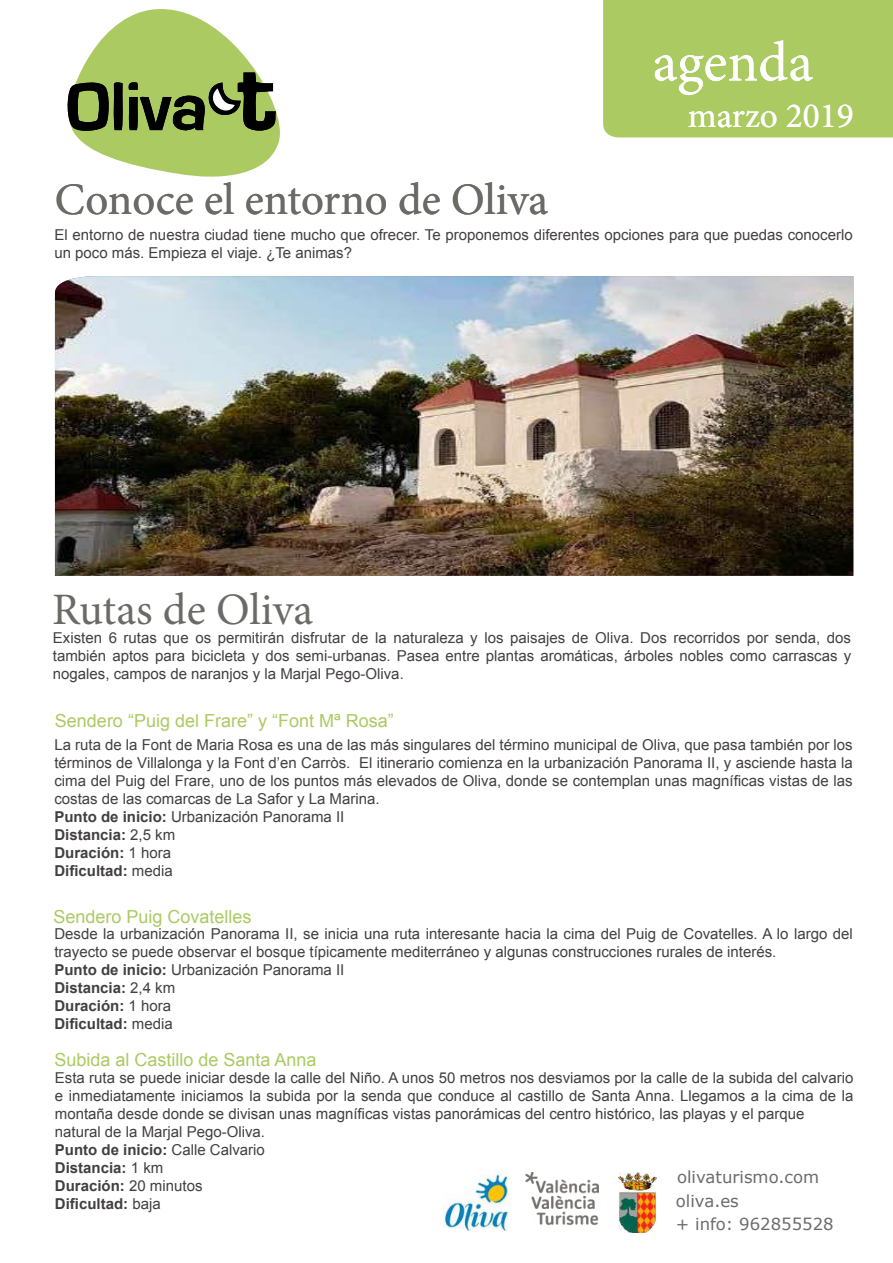
<style>
.page{position:relative;width:893px;height:1263px;background:#fff}
.page>*{position:absolute;margin:0;border:0;box-sizing:border-box;transform-origin:0 0}
.t1{font:56.7px "Minion Pro";letter-spacing:-.005em;color:#fff}
.t2{font:45px "Minion Pro";letter-spacing:-.005em;color:#6c6a66}
.t3{font:35.4px "Minion Pro";color:#fff}
.t4{font:18px "Arial";color:#abca62}
.t5{font:16.5px/23.2px "Verdana";color:#6d6a6a}
.t6{font:15px/18px "Arial";color:#433f40}
.s1{font-weight:700}
</style>
<div class="page">
<img style="left:55px;top:276px;width:798px;height:300px">
<img style="left:443px;top:1170px;width:67px;height:60px">
<img style="left:525px;top:1172px;width:74px;height:54px">
<img style="left:618px;top:1172px;width:39px;height:60px">
<div style="left:603px;top:0;width:290px;height:137px;background:#abca62"></div>
<svg style="left:67px;top:9px;width:213px;height:168px"></svg>
<h1 class="t1" style="left:653px;top:24px;width:162px">agenda</h1>
<h2 class="t2" style="left:55px;top:170px;width:495px">Conoce el entorno de Oliva</h2>
<h3 class="t3" style="left:688px;top:92px;width:168px">marzo 2019</h3>
<p class="t6" style="left:54px;top:226px;width:800px">El entorno de nuestra ciudad tiene mucho que ofrecer. Te proponemos diferentes opciones para que puedas conocerlo un poco más. Empieza el viaje. ¿Te animas?</p>
<h2 class="t2" style="left:52px;top:580px;width:262px">Rutas de Oliva</h2>
<p class="t6" style="left:53px;top:629px;width:800px;text-align:justify">Existen 6 rutas que os permitirán disfrutar de la naturaleza y los paisajes de Oliva. Dos recorridos por senda, dos también aptos para bicicleta y dos semi-urbanas. Pasea entre plantas aromáticas, árboles nobles como carrascas y nogales, campos de naranjos y la Marjal Pego-Oliva.</p>
<p class="t4" style="left:55px;top:709px;width:340px">Sendero “Puig del Frare” y “Font Mª Rosa”</p>
<p class="t6" style="left:54px;top:736px;width:800px">La ruta de la Font de Maria Rosa es una de las más singulares del término municipal de Oliva, que pasa también por los términos de Villalonga y la Font d’en Carròs. El itinerario comienza en la urbanización Panorama II, y asciende hasta la cima del Puig del Frare, uno de los puntos más elevados de Oliva, donde se contemplan unas magníficas vistas de las costas de las comarcas de La Safor y La Marina.<br><span class="s1">Punto de inicio:</span> Urbanización Panorama II<br><span class="s1">Distancia:</span> 2,5 km<br><span class="s1">Duración:</span> 1 hora<br><span class="s1">Dificultad:</span> media</p>
<p class="t4" style="left:53px;top:905px;width:200px">Sendero Puig Covatelles</p>
<p class="t6" style="left:54px;top:925px;width:800px">Desde la urbanización Panorama II, se inicia una ruta interesante hacia la cima del Puig de Covatelles. A lo largo del trayecto se puede observar el bosque típicamente mediterráneo y algunas construcciones rurales de interés.<br><span class="s1">Punto de inicio:</span> Urbanización Panorama II<br><span class="s1">Distancia:</span> 2,4 km<br><span class="s1">Duración:</span> 1 hora<br><span class="s1">Dificultad:</span> media</p>
<p class="t4" style="left:54px;top:1048px;width:264px">Subida al Castillo de Santa Anna</p>
<p class="t6" style="left:55px;top:1069px;width:800px">Esta ruta se puede iniciar desde la calle del Niño. A unos 50 metros nos desviamos por la calle de la subida del calvario e inmediatamente iniciamos la subida por la senda que conduce al castillo de Santa Anna. Llegamos a la cima de la montaña desde donde se divisan unas magníficas vistas panorámicas del centro histórico, las playas y el parque natural de la Marjal Pego-Oliva.<br><span class="s1">Punto de inicio:</span> Calle Calvario<br><span class="s1">Distancia:</span> 1 km<br><span class="s1">Duración:</span> 20 minutos<br><span class="s1">Dificultad:</span> baja</p>
<p class="t5" style="left:676px;top:1165px;width:159px">olivaturismo.com oliva.es<br>+ info: 962855528</p>
</div>
